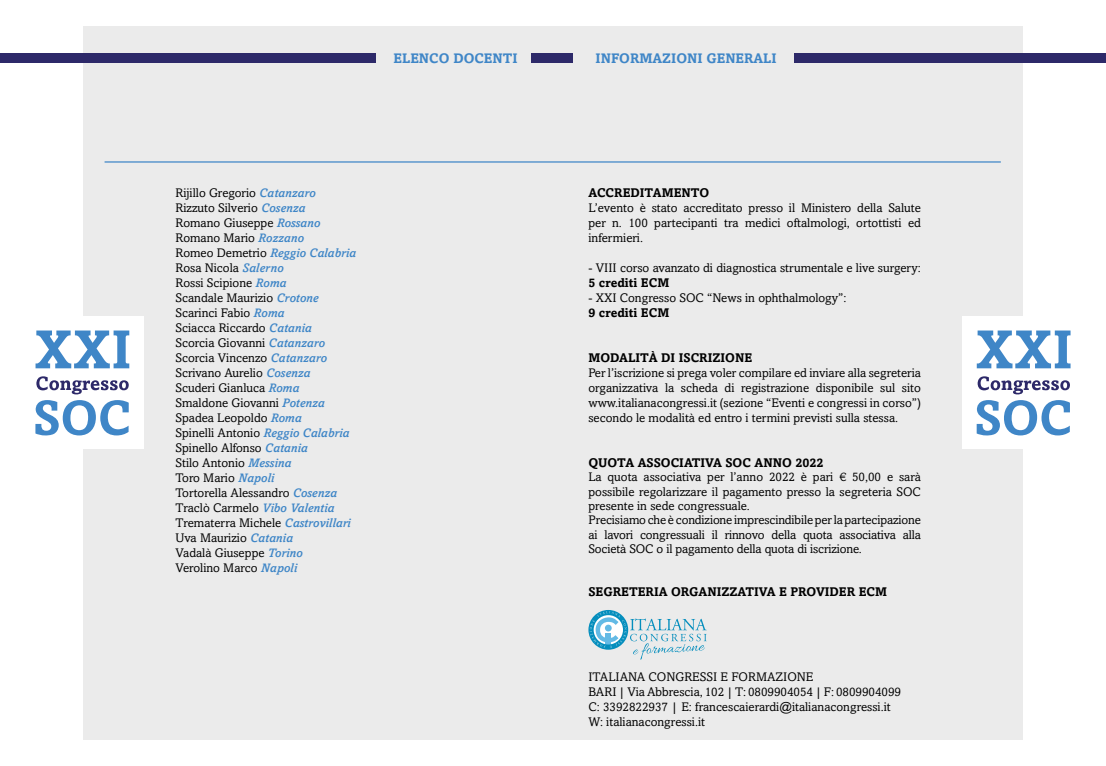
<style>
.page{position:relative;width:1106px;height:766px;background:#fff}
.page>*{position:absolute;margin:0;border:0;box-sizing:border-box;transform-origin:0 0}
.t1{font:700 13.75px "Amasis MT Std";color:#3f86c7}
.t2{font:12.5px/15px "Amasis MT Std";color:#000}
.t3{font:700 12.5px "Amasis MT Std";color:#000}
.s1{font-weight:500;font-style:italic;color:#3f86c7}
</style>
<div class="page">
<div style="left:83px;top:26px;width:939px;height:713px;background:#ebebeb"></div>
<div style="left:35px;top:316px;width:109px;height:133px;background:#fff"></div>
<svg style="left:36px;top:330px;width:93px;height:38px"></svg>
<svg style="left:35px;top:400px;width:94px;height:35px"></svg>
<svg style="left:36px;top:376px;width:93px;height:18px"></svg>
<div style="left:962px;top:316px;width:108px;height:133px;background:#fff"></div>
<svg style="left:976px;top:330px;width:94px;height:38px"></svg>
<svg style="left:976px;top:400px;width:93px;height:35px"></svg>
<svg style="left:977px;top:376px;width:92px;height:18px"></svg>
<div style="left:0;top:53px;width:376px;height:10px;background:#2d2969"></div>
<div style="left:531px;top:53px;width:42px;height:10px;background:#2d2969"></div>
<div style="left:795px;top:53px;width:311px;height:10px;background:#2d2969"></div>
<hr style="left:105px;top:161px;width:895px;height:1px;background:#3f86c7">
<svg style="left:588px;top:610px;width:118px;height:49px"></svg>
<p class="t1" style="left:393px;top:50px;width:125px">ELENCO DOCENTI</p>
<p class="t2" style="left:175px;top:185px;width:182px">Rijillo Gregorio <span class="s1">Catanzaro<br></span>Rizzuto Silverio <span class="s1">Cosenza<br></span>Romano Giuseppe <span class="s1">Rossano<br></span>Romano Mario <span class="s1">Rozzano<br></span>Romeo Demetrio <span class="s1">Reggio Calabria<br></span>Rosa Nicola <span class="s1">Salerno<br></span>Rossi Scipione <span class="s1">Roma<br></span>Scandale Maurizio <span class="s1">Crotone<br></span>Scarinci Fabio <span class="s1">Roma<br></span>Sciacca Riccardo <span class="s1">Catania<br></span>Scorcia Giovanni <span class="s1">Catanzaro<br></span>Scorcia Vincenzo <span class="s1">Catanzaro<br></span>Scrivano Aurelio <span class="s1">Cosenza<br></span>Scuderi Gianluca <span class="s1">Roma<br></span>Smaldone Giovanni <span class="s1">Potenza<br></span>Spadea Leopoldo <span class="s1">Roma<br></span>Spinelli Antonio <span class="s1">Reggio Calabria<br></span>Spinello Alfonso <span class="s1">Catania<br></span>Stilo Antonio <span class="s1">Messina<br></span>Toro Mario <span class="s1">Napoli<br></span>Tortorella Alessandro <span class="s1">Cosenza<br></span>Traclò Carmelo <span class="s1">Vibo Valentia<br></span>Trematerra Michele <span class="s1">Castrovillari<br></span>Uva Maurizio <span class="s1">Catania<br></span>Vadalà Giuseppe <span class="s1">Torino<br></span>Verolino Marco <span class="s1">Napoli</span></p>
<p class="t1" style="left:595px;top:50px;width:183px">INFORMAZIONI GENERALI</p>
<p class="t3" style="left:588px;top:185px;width:122px">ACCREDITAMENTO</p>
<p class="t2" style="left:588px;top:200px;width:334px;text-align:justify">L’evento è stato accreditato presso il Ministero della Salute per n. 100 partecipanti tra medici oftalmologi, ortottisti ed infermieri.</p>
<p class="t2" style="left:588px;top:260px;width:334px">- VIII corso avanzato di diagnostica strumentale e live surgery:</p>
<p class="t3" style="left:588px;top:275px;width:82px">5 crediti ECM</p>
<p class="t2" style="left:588px;top:290px;width:259px">- XXI Congresso SOC “News in ophthalmology”:</p>
<p class="t3" style="left:588px;top:305px;width:82px">9 crediti ECM</p>
<p class="t3" style="left:588px;top:350px;width:165px">MODALITÀ DI ISCRIZIONE</p>
<p class="t2" style="left:588px;top:365px;width:334px;text-align:justify">Per l’iscrizione si prega voler compilare ed inviare alla segreteria organizzativa la scheda di registrazione disponibile sul sito www.italianacongressi.it (sezione “Eventi e congressi in corso”) secondo le modalità ed entro i termini previsti sulla stessa.</p>
<p class="t3" style="left:588px;top:454px;width:236px">QUOTA ASSOCIATIVA SOC ANNO 2022</p>
<p class="t2" style="left:588px;top:469px;width:334px;line-height:14.4px">La quota associativa per l’anno 2022 è pari € 50,00 e sarà possibile regolarizzare il pagamento presso la segreteria SOC presente in sede congressuale.<br>Precisiamo che è condizione imprescindibile per la partecipazione ai lavori congressuali il rinnovo della quota associativa alla Società SOC o il pagamento della quota di iscrizione.</p>
<p class="t3" style="left:588px;top:584px;width:300px">SEGRETERIA ORGANIZZATIVA E PROVIDER ECM</p>
<p class="t2" style="left:588px;top:669px;width:314px">ITALIANA CONGRESSI E FORMAZIONE<br>BARI | Via Abbrescia, 102 | T: 0809904054 | F: 0809904099<br>C: 3392822937 | E: francescaierardi@italianacongressi.it W: italianacongressi.it</p>
</div>
